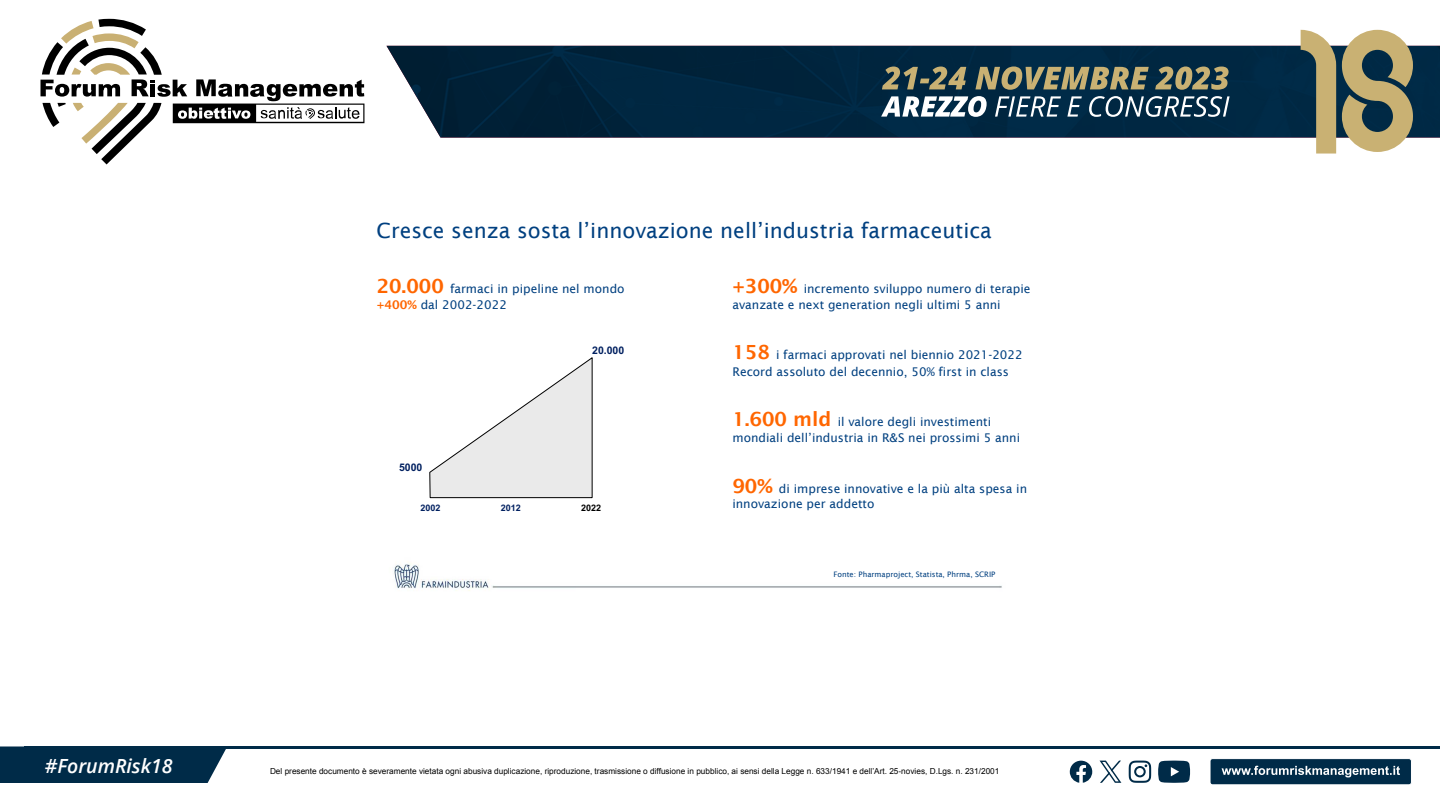
<style>
.page{position:relative;width:1440px;height:810px;background:#fff}
.page>*{position:absolute;margin:0;border:0;box-sizing:border-box;transform-origin:0 0}
.t1{font:21px "Lucida Sans";color:#004080}
.t2{font:italic 600 19.5px "Open Sans";color:#fff}
.t3{font:12px/15.7px "Lucida Sans";color:#004080}
.t4{font:700 10.5px "Arial";color:#002060}
.t5{font:700 9px "Arial";letter-spacing:-.005em;color:#002060}
.t6{font:700 9px "Arial";color:#000}
.t7{font:8.25px "Arial";color:#000}
.t8{font:7.5px "Lucida Sans";color:#004080}
.s1{font-weight:600;font-size:19.5px;color:#f60}
.s2{font-weight:600;color:#f60}
</style>
<div class="page">
<div style="left:0;top:746px;width:226px;height:37px;background:#002b48"></div>
<div style="left:1210px;top:759px;width:201px;height:26px;background:#002b48;border-radius:3px"></div>
<div style="left:1210px;top:758px;width:202px;height:27px;border:1px solid #fff;border-radius:3px"></div>
<svg style="left:1222px;top:766px;width:178px;height:11px"></svg>
<hr style="left:24px;top:746px;width:1416px;height:3px;background:#002b48">
<img style="left:386px;top:46px;width:1054px;height:92px">
<svg style="left:1342px;top:30px;width:71px;height:122px;background:#9a9575"></svg>
<svg style="left:1301px;top:30px;width:35px;height:124px;background:#929074"></svg>
<svg style="left:40px;top:19px;width:324px;height:145px"></svg>
<svg style="left:881px;top:96px;width:349px;height:21px"></svg>
<svg style="left:882px;top:66px;width:347px;height:24px;background:#656c5b"></svg>
<svg style="left:1129px;top:761px;width:22px;height:22px"></svg>
<svg style="left:1158px;top:761px;width:32px;height:22px"></svg>
<svg style="left:1070px;top:761px;width:22px;height:22px"></svg>
<svg style="left:1100px;top:761px;width:21px;height:22px"></svg>
<img style="left:394px;top:498px;width:608px;height:93px">
<svg style="left:429px;top:357px;width:164px;height:141px"></svg>
<h1 class="t1" style="left:377px;top:219px;width:617px">Cresce senza sosta l’innovazione nell’industria farmaceutica</h1>
<p class="t3" style="left:377px;top:281px;width:249px"><span class="s1">20.000</span> farmaci in pipeline nel mondo <span class="s2">+400%</span> dal 2002-2022</p>
<p class="t4" style="left:592px;top:343px;width:33px">20.000</p>
<p class="t4" style="left:399px;top:459px;width:25px">5000</p>
<p class="t5" style="left:421px;top:502px;width:21px">2002</p>
<p class="t6" style="left:581px;top:502px;width:21px">2022</p>
<p class="t5" style="left:501px;top:502px;width:21px">2012</p>
<p class="t3" style="left:732px;top:281px;width:300px"><span class="s1">+300%</span> incremento sviluppo numero di terapie avanzate e next generation negli ultimi 5 anni</p>
<p class="t3" style="left:732px;top:347px;width:292px;line-height:16.6px"><span class="s1">158</span> i farmaci approvati nel biennio 2021-2022<br>Record assoluto del decennio, 50% first in class</p>
<p class="t3" style="left:732px;top:414px;width:289px"><span class="s1">1.600 mld</span> il valore degli investimenti mondiali dell’industria in R&amp;S nei prossimi 5 anni</p>
<p class="t3" style="left:732px;top:481px;width:296px"><span class="s1">90%</span> di imprese innovative e la più alta spesa in innovazione per addetto</p>
<p class="t8" style="left:834px;top:570px;width:163px">Fonte: Pharmaproject, Statista, Phrma, SCRIP</p>
<h2 class="t2" style="left:45px;top:752px;width:129px">#ForumRisk18</h2>
<p class="t7" style="left:270px;top:766px;width:731px">Del presente documento è severamente vietata ogni abusiva duplicazione, riproduzione, trasmissione o diffusione in pubblico, ai sensi della Legge n. 633/1941 e dell’Art. 25-novies, D.Lgs. n. 231/2001</p>
</div>
